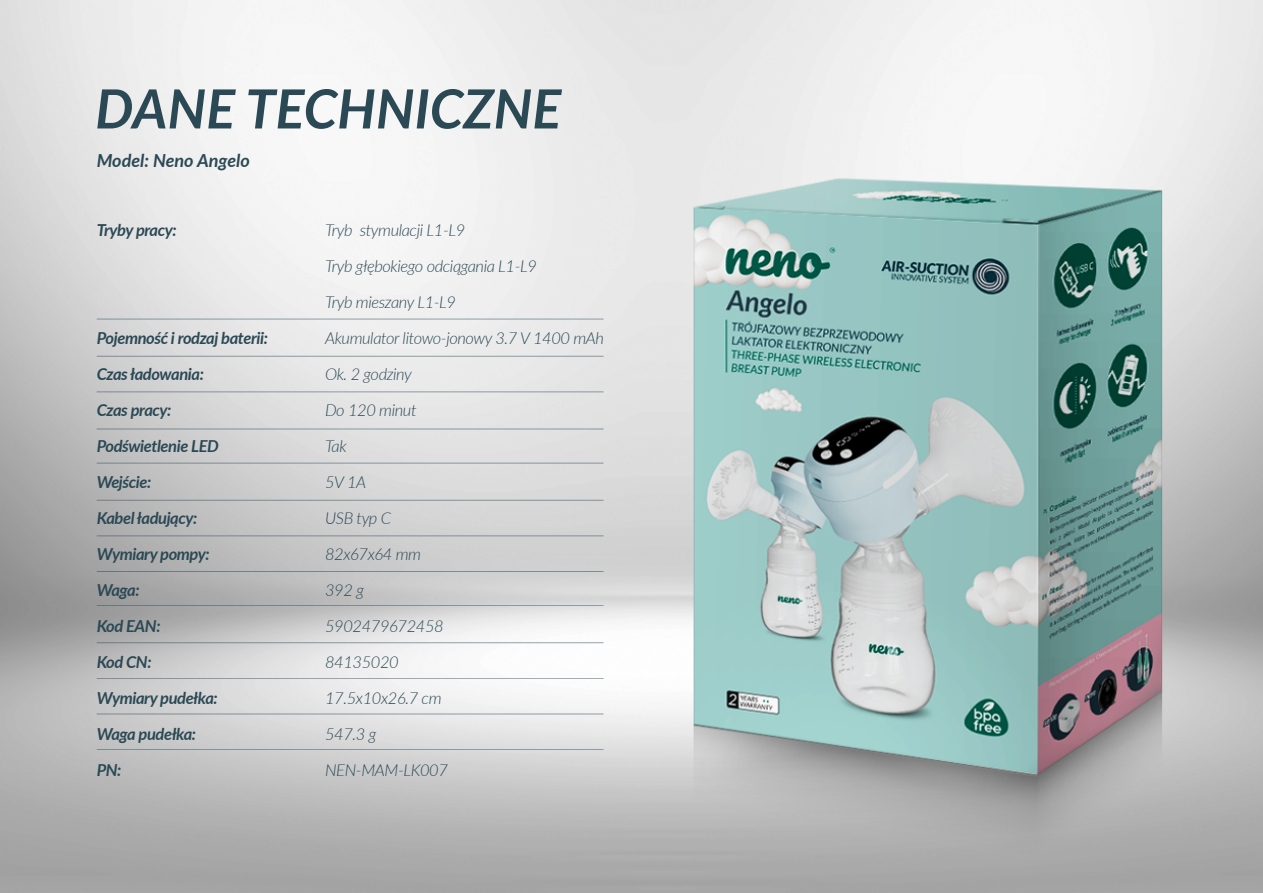
<style>
.page{position:relative;width:1263px;height:893px;background:#fff}
.page>*{position:absolute;margin:0;border:0;box-sizing:border-box;transform-origin:0 0}
.t1{font:italic 700 54px "Lato";color:#2b4955}
.t2{font:italic 700 18px "Lato";color:#2b4955}
.t3{font:italic 300 16.5px/36px "Lato";letter-spacing:-.025em;color:#2b4955}
.t4{font:italic 700 16.5px/36px "Lato";letter-spacing:-.025em;color:#2b4955}
</style>
<div class="page">
<img style="left:0;top:0;width:1263px;height:893px">
<hr style="left:97px;top:319px;width:506px;height:1px;background:#2b4955">
<hr style="left:97px;top:356px;width:506px;height:1px;background:#2b4955">
<hr style="left:97px;top:392px;width:506px;height:1px;background:#2b4955">
<hr style="left:97px;top:429px;width:506px;height:1px;background:#2b4955">
<hr style="left:97px;top:463px;width:506px;height:1px;background:#2b4955">
<hr style="left:97px;top:500px;width:506px;height:1px;background:#2b4955">
<hr style="left:97px;top:536px;width:506px;height:1px;background:#2b4955">
<hr style="left:97px;top:571px;width:506px;height:1px;background:#2b4955">
<hr style="left:97px;top:605px;width:506px;height:1px;background:#2b4955">
<hr style="left:97px;top:642px;width:506px;height:1px;background:#2b4955">
<hr style="left:97px;top:678px;width:506px;height:1px;background:#2b4955">
<hr style="left:97px;top:714px;width:506px;height:1px;background:#2b4955">
<hr style="left:97px;top:749px;width:506px;height:1px;background:#2b4955">
<h1 class="t1" style="left:95px;top:69px;width:468px">DANE TECHNICZNE</h1>
<p class="t2" style="left:97px;top:147px;width:155px">Model: Neno Angelo</p>
<p class="t4" style="left:97px;top:211px;width:81px">Tryby pracy:</p>
<p class="t4" style="left:97px;top:319px;width:173px">Pojemność i rodzaj baterii:<br>Czas ładowania:<br>Czas pracy:<br>Podświetlenie LED<br>Wejście:<br>Kabel ładujący:<br>Wymiary pompy:<br>Waga:<br>Kod EAN:<br>Kod CN:<br>Wymiary pudełka:<br>Waga pudełka:<br>PN:</p>
<p class="t3" style="left:325px;top:212px;width:280px">Tryb stymulacji L1-L9<br>Tryb głębokiego odciągania L1-L9<br>Tryb mieszany L1-L9<br>Akumulator litowo-jonowy 3.7 V 1400 mAh<br>Ok. 2 godziny<br>Do 120 minut<br>Tak<br>5V 1A<br>USB typ C<br>82x67x64 mm<br>392 g<br>5902479672458<br>84135020<br>17.5x10x26.7 cm<br>547.3 g<br>NEN-MAM-LK007</p>
</div>
